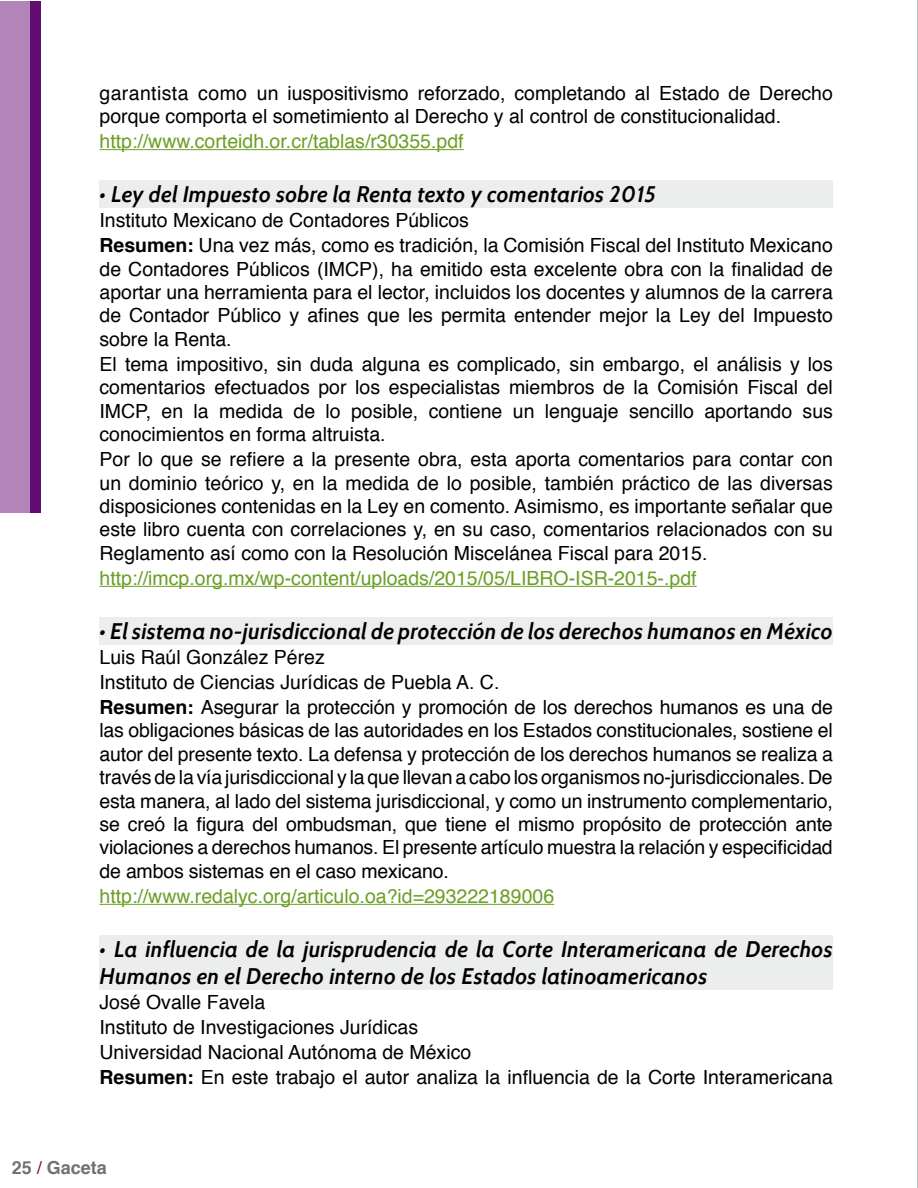
<style>
.page{position:relative;width:918px;height:1188px;background:#fff}
.page>*{position:absolute;margin:0;border:0;box-sizing:border-box;transform-origin:0 0}
.t1{font:italic 600 22.5px/27px "Cabin";color:#000}
.t2{font:19.5px/23.7px "Helvetica";color:#000}
.t3{font:19.5px "Helvetica";color:#6b9f25}
.t4{font:700 18px "Helvetica";color:#707172}
.s1{font-weight:700}
.s2{font-weight:400;color:#8d141a}
</style>
<div class="page">
<div style="left:0;top:2px;width:30px;height:511px;background:#b185b8"></div>
<div style="left:30px;top:2px;width:10px;height:511px;background:#630c72"></div>
<hr style="left:917px;top:0;width:1px;height:1188px;background:#a3abb0">
<hr style="left:99px;top:149px;width:365px;height:1px;background:#6b9f25">
<div style="left:99px;top:180px;width:734px;height:28px;background:#eceded"></div>
<hr style="left:99px;top:586px;width:598px;height:1px;background:#6b9f25">
<div style="left:99px;top:617px;width:734px;height:27px;background:#eceded"></div>
<hr style="left:99px;top:904px;width:455px;height:1px;background:#6b9f25">
<div style="left:99px;top:935px;width:734px;height:54px;background:#eceded"></div>
<p class="t2" style="left:99px;top:82px;width:735px">garantista como un iuspositivismo reforzado, completando al Estado de Derecho porque comporta el sometimiento al Derecho y al control de constitucionalidad.</p>
<p class="t3" style="left:99px;top:126px;width:366px">http://www.corteidh.or.cr/tablas/r30355.pdf</p>
<p class="t1" style="left:99px;top:181px;width:558px">• Ley del Impuesto sobre la Renta texto y comentarios 2015</p>
<p class="t2" style="left:99px;top:209px;width:735px">Instituto Mexicano de Contadores Públicos<br><span class="s1">Resumen:</span> Una vez más, como es tradición, la Comisión Fiscal del Instituto Mexicano de Contadores Públicos (IMCP), ha emitido esta excelente obra con la finalidad de aportar una herramienta para el lector, incluidos los docentes y alumnos de la carrera de Contador Público y afines que les permita entender mejor la Ley del Impuesto sobre la Renta.<br>El tema impositivo, sin duda alguna es complicado, sin embargo, el análisis y los comentarios efectuados por los especialistas miembros de la Comisión Fiscal del IMCP, en la medida de lo posible, contiene un lenguaje sencillo aportando sus conocimientos en forma altruista.<br>Por lo que se refiere a la presente obra, esta aporta comentarios para contar con un dominio teórico y, en la medida de lo posible, también práctico de las diversas disposiciones contenidas en la Ley en comento. Asimismo, es importante señalar que este libro cuenta con correlaciones y, en su caso, comentarios relacionados con su Reglamento así como con la Resolución Miscelánea Fiscal para 2015.</p>
<p class="t3" style="left:99px;top:563px;width:599px">http://imcp.org.mx/wp-content/uploads/2015/05/LIBRO-ISR-2015-.pdf</p>
<p class="t1" style="left:99px;top:617px;width:735px">• El sistema no-jurisdiccional de protección de los derechos humanos en México</p>
<p class="t2" style="left:99px;top:646px;width:735px">Luis Raúl González Pérez<br>Instituto de Ciencias Jurídicas de Puebla A. C.<br><span class="s1">Resumen:</span> Asegurar la protección y promoción de los derechos humanos es una de las obligaciones básicas de las autoridades en los Estados constitucionales, sostiene el autor del presente texto. La defensa y protección de los derechos humanos se realiza a través de la vía jurisdiccional y la que llevan a cabo los organismos no-jurisdiccionales. De esta manera, al lado del sistema jurisdiccional, y como un instrumento complementario, se creó la figura del ombudsman, que tiene el mismo propósito de protección ante violaciones a derechos humanos. El presente artículo muestra la relación y especificidad de ambos sistemas en el caso mexicano.</p>
<p class="t3" style="left:99px;top:881px;width:456px">http://www.redalyc.org/articulo.oa?id=293222189006</p>
<p class="t1" style="left:99px;top:935px;width:735px">• La influencia de la jurisprudencia de la Corte Interamericana de Derechos<br>Humanos en el Derecho interno de los Estados latinoamericanos</p>
<p class="t2" style="left:99px;top:990px;width:735px;line-height:25px">José Ovalle Favela<br>Instituto de Investigaciones Jurídicas<br>Universidad Nacional Autónoma de México<br><span class="s1">Resumen:</span> En este trabajo el autor analiza la influencia de la Corte Interamericana</p>
<p class="t4" style="left:12px;top:1153px;width:97px">25 <span class="s2">/</span> Gaceta</p>
</div>
